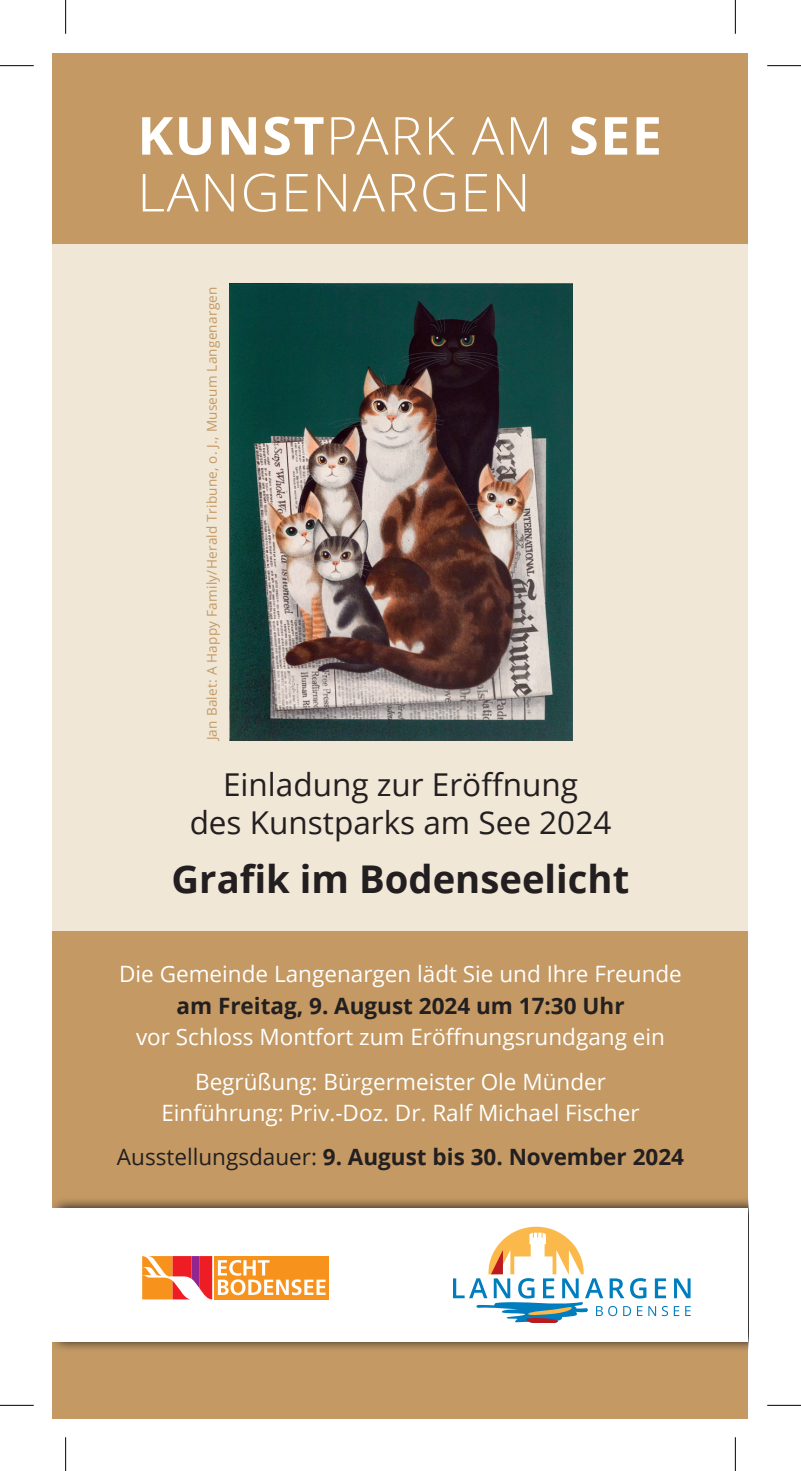
<style>
.page{position:relative;width:801px;height:1471px;background:#fff}
.page>*{position:absolute;margin:0;border:0;box-sizing:border-box;transform-origin:0 0}
.t1{font:700 38.25px "Open Sans";color:#231f20}
.t2{font:31.5px/37.8px "Open Sans";color:#231f20;text-align:center}
.t3{font:22.5px/44.3px "Open Sans";color:#fff;text-align:center}
.t4{font:700 22.5px "Open Sans";color:#231f20}
.t5{font:13.5px "Open Sans";letter-spacing:.02em;color:#c49963}
.s1{color:#231f20}
.s2{font-weight:700;color:#231f20}
</style>
<div class="page">
<div style="left:53px;top:53px;width:695px;height:1365px;background:#c49963"></div>
<div style="left:53px;top:244px;width:695px;height:687px;background:#f0e7d7"></div>
<img style="left:230px;top:283px;width:343px;height:457px">
<svg style="left:143px;top:173px;width:382px;height:39px"></svg>
<svg style="left:142px;top:117px;width:517px;height:38px"></svg>
<svg style="left:53px;top:1200px;width:695px;height:149px;background:#a2825d"></svg>
<div style="left:53px;top:1207px;width:695px;height:134px;background:#fff"></div>
<svg style="left:674px;top:1278px;width:17px;height:20px"></svg>
<svg style="left:453px;top:1226px;width:215px;height:96px"></svg>
<svg style="left:674px;top:1306px;width:5px;height:10px"></svg>
<svg style="left:685px;top:1306px;width:6px;height:10px"></svg>
<svg style="left:142px;top:1256px;width:70px;height:43px"></svg>
<div style="left:214px;top:1256px;width:115px;height:43px;background:#f7931d"></div>
<svg style="left:218px;top:1260px;width:108px;height:35px"></svg>
<hr style="left:0;top:65px;width:34px;height:1px;background:#000">
<hr style="left:767px;top:65px;width:34px;height:1px;background:#000">
<hr style="left:0;top:1405px;width:34px;height:1px;background:#000">
<hr style="left:767px;top:1405px;width:34px;height:1px;background:#000">
<hr style="left:65px;top:0;width:1px;height:34px;background:#000">
<hr style="left:65px;top:1437px;width:1px;height:34px;background:#000">
<hr style="left:735px;top:0;width:1px;height:34px;background:#000">
<hr style="left:735px;top:1437px;width:1px;height:34px;background:#000">
<p class="t5" style="left:203px;top:740px;width:455px;rotate:-90deg">Jan Balet: A Happy Family/Herald Tribune, o. J., Museum Langenargen</p>
<h2 class="t2" style="left:190px;top:765px;width:423px">Einladung zur Eröffnung<br>des Kunstparks am See 2024</h2>
<h1 class="t1" style="left:172px;top:852px;width:459px">Grafik im Bodenseelicht</h1>
<p class="t3" style="left:119px;top:951px;width:564px">Die Gemeinde Langenargen lädt Sie und Ihre Freunde</p>
<p class="t4" style="left:176px;top:990px;width:450px">am Freitag, 9. August 2024 um 17:30 Uhr</p>
<p class="t3" style="left:136px;top:1014px;width:530px">vor Schloss Montfort zum Eröffnungsrundgang ein<br>Begrüßung: Bürgermeister Ole Münder</p>
<p class="t3" style="left:117px;top:1090px;width:569px">Einführung: Priv.-Doz. Dr. Ralf Michael Fischer<br><span class="s1">Ausstellungsdauer:</span> <span class="s2">9. August bis 30. November 2024</span></p>
</div>
